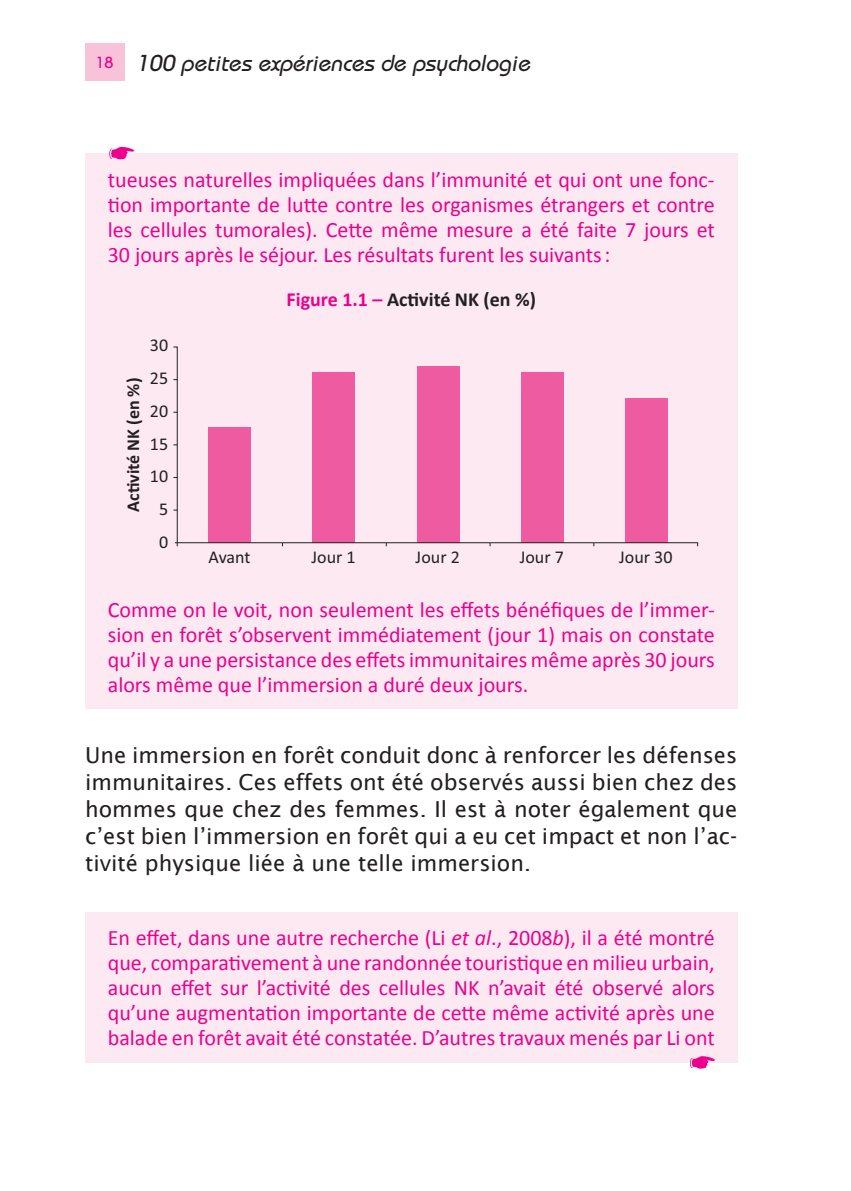
<style>
.page{position:relative;width:851px;height:1191px;background:#fff}
.page>*{position:absolute;margin:0;border:0;box-sizing:border-box;transform-origin:0 0}
.t1{font:italic 500 23px "Bauhaus Std";color:#231f20}
.t2{font:22px/25px "Calibri";color:#ec008c;text-align:justify}
.t3{font:22px/27px "Lucida Sans";color:#231f20;text-align:justify}
.t4{font:700 20px "Calibri";color:#231f20}
.t5{font:18px "Calibri";color:#231f20}
.t6{font:700 18px "Calibri";color:#231f20}
.s1{font-style:normal;font-size:16px;color:#ec008c}
.s2{color:#ec008c}
.s3{font-style:italic}
</style>
<div class="page">
<div style="left:85px;top:43px;width:39px;height:38px;background:#f8c2d9"></div>
<div style="left:85px;top:153px;width:652px;height:555px;background:#fde9f2"></div>
<svg style="left:173px;top:346px;width:5px;height:201px"></svg>
<div style="left:208px;top:428px;width:43px;height:115px;background:#ef5ba1"></div>
<div style="left:312px;top:373px;width:43px;height:170px;background:#ef5ba1"></div>
<div style="left:417px;top:366px;width:42px;height:177px;background:#ef5ba1"></div>
<div style="left:521px;top:373px;width:42px;height:170px;background:#ef5ba1"></div>
<div style="left:625px;top:398px;width:42px;height:145px;background:#ef5ba1"></div>
<hr style="left:175px;top:542px;width:523px;height:1px;background:#231f20">
<div style="left:85px;top:912px;width:652px;height:150px;background:#fde9f2"></div>
<svg style="left:109px;top:147px;width:25px;height:12px"></svg>
<svg style="left:690px;top:1056px;width:24px;height:12px"></svg>
<p class="t1" style="left:96px;top:54px;width:439px"><span class="s1">1 8</span> 100 petites expériences de psychologie</p>
<p class="t2" style="left:108px;top:167px;width:608px">tueuses naturelles impliquées dans l’immunité et qui ont une fonc&shy;tion importante de lutte contre les organismes étrangers et contre les cellules tumorales). Cette même mesure a été faite 7 jours et 30 jours après le séjour. Les résultats furent les suivants :</p>
<p class="t4" style="left:286px;top:287px;width:251px"><span class="s2">Figure 1.1 –</span> Activité NK (en %)</p>
<p class="t6" style="left:127px;top:512px;width:135px;rotate:-90deg">Ac-vité NK (en %)</p>
<p class="t5" style="left:150px;top:339px;width:20px">30</p>
<p class="t5" style="left:150px;top:372px;width:20px">25</p>
<p class="t5" style="left:150px;top:404px;width:20px">20</p>
<p class="t5" style="left:150px;top:437px;width:20px">15</p>
<p class="t5" style="left:150px;top:470px;width:20px">10</p>
<p class="t5" style="left:159px;top:503px;width:11px">5</p>
<p class="t5" style="left:159px;top:536px;width:11px">0</p>
<p class="t5" style="left:208px;top:550px;width:43px">Avant</p>
<p class="t5" style="left:311px;top:550px;width:46px">Jour 1</p>
<p class="t5" style="left:415px;top:550px;width:46px">Jour 2</p>
<p class="t5" style="left:519px;top:550px;width:46px">Jour 7</p>
<p class="t5" style="left:619px;top:550px;width:55px">Jour 30</p>
<p class="t2" style="left:108px;top:596px;width:608px">Comme on le voit, non seulement les effets bénéfiques de l’immer&shy;sion en forêt s’observent immédiatement (jour 1) mais on constate qu’il y a une persistance des effets immunitaires même après 30 jours alors même que l’immersion a duré deux jours.</p>
<p class="t3" style="left:85px;top:741px;width:653px">Une immersion en forêt conduit donc à renforcer les défenses immunitaires. Ces effets ont été observés aussi bien chez des hommes que chez des femmes. Il est à noter également que c’est bien l’immersion en forêt qui a eu cet impact et non l’ac&shy;tivité physique liée à une telle immersion.</p>
<p class="t2" style="left:108px;top:925px;width:608px">En effet, dans une autre recherche (Li <span class="s3">et al</span>., 2008<span class="s3">b</span>), il a été montré que, comparativement à une randonnée touristique en milieu urbain, aucun effet sur l’activité des cellules NK n’avait été observé alors qu’une augmentation importante de cette même activité après une balade en forêt avait été constatée. D’autres travaux menés par Li ont</p>
</div>
